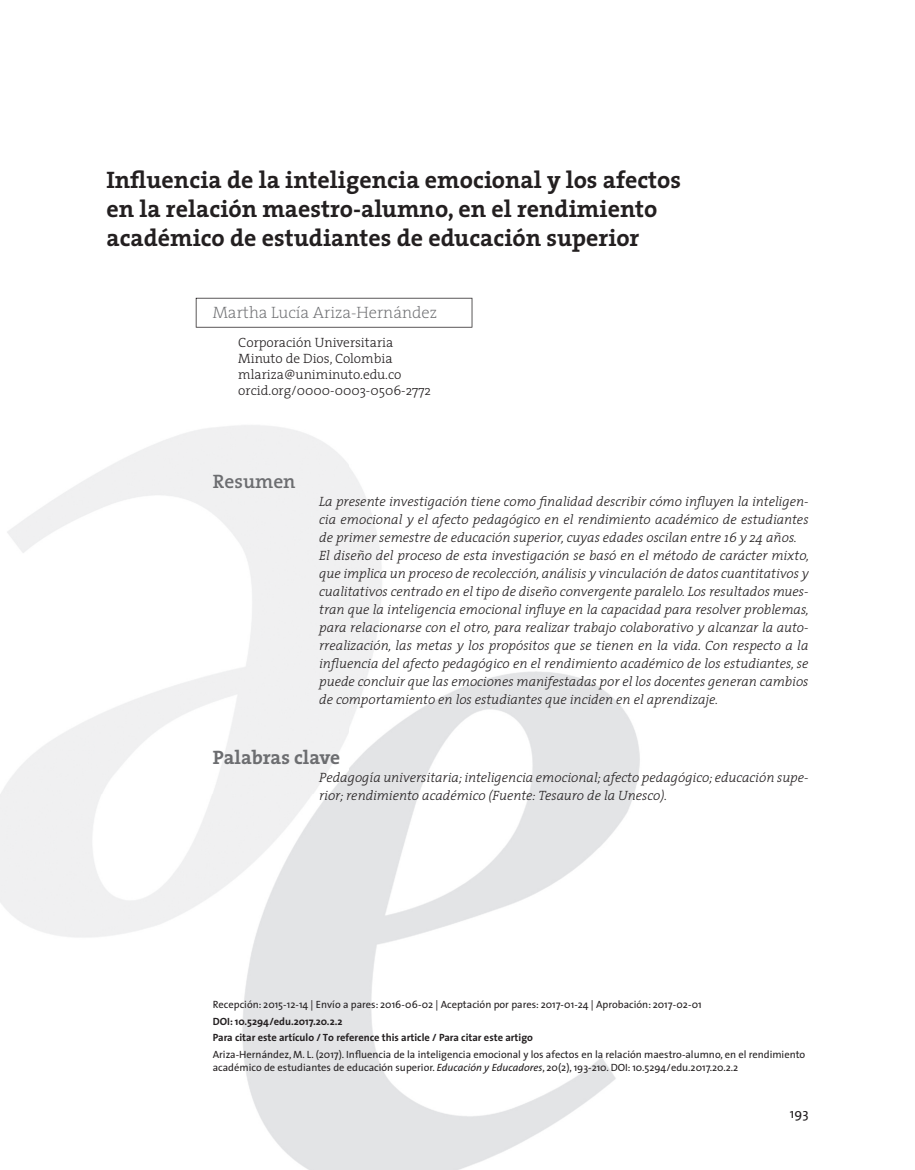
<style>
.page{position:relative;width:915px;height:1170px;background:#fff}
.page>*{position:absolute;margin:0;border:0;box-sizing:border-box;transform-origin:0 0}
.t1{font:700 24px/28.8px "The Serif";color:#231f20}
.t2{font:700 19.5px "The Serif";color:#6c6d70}
.t3{font:600 19.5px "The Serif";color:#6c6d70}
.t4{font:200 16.5px "The Serif";color:#6c6d70}
.t5{font:italic 300 13.5px/18px "The Serif";color:#231f20}
.t6{font:300 13.5px/16.2px "The Serif";color:#231f20}
.t7{font:13.5px "The Sans";color:#231f20}
.t8{font:10.5px/12.6px "The Sans";color:#231f20}
.t9{font:700 10.5px/16.8px "The Sans";color:#231f20}
.s1{font-style:italic}
</style>
<div class="page">
<svg style="left:196px;top:298px;width:276px;height:29px"></svg>
<h1 class="t1" style="left:106px;top:165px;width:576px">Influencia de la inteligencia emocional y los afectos en la relación maestro-alumno, en el rendimiento académico de estudiantes de educación superior</h1>
<p class="t4" style="left:213px;top:298px;width:226px">Martha Lucía Ariza-Hernández</p>
<p class="t6" style="left:238px;top:333px;width:194px">Corporación Universitaria<br>Minuto de Dios, Colombia mlariza@uniminuto.edu.co orcid.org/0000-0003-0506-2772</p>
<h2 class="t3" style="left:213px;top:465px;width:84px">Resumen</h2>
<p class="t5" style="left:319px;top:492px;width:491px">La presente investigación tiene como finalidad describir cómo influyen la inteligen&shy;cia emocional y el afecto pedagógico en el rendimiento académico de estudiantes de primer semestre de educación superior, cuyas edades oscilan entre 16 y 24 años.<br>El diseño del proceso de esta investigación se basó en el método de carácter mixto, que implica un proceso de recolección, análisis y vinculación de datos cuantitativos y cualitativos centrado en el tipo de diseño convergente paralelo. Los resultados mues&shy;tran que la inteligencia emocional influye en la capacidad para resolver problemas, para relacionarse con el otro, para realizar trabajo colaborativo y alcanzar la auto&shy;rrealización, las metas y los propósitos que se tienen en la vida. Con respecto a la influencia del afecto pedagógico en el rendimiento académico de los estudiantes, se puede concluir que las emociones manifestadas por el los docentes generan cambios de comportamiento en los estudiantes que inciden en el aprendizaje.</p>
<h2 class="t2" style="left:213px;top:740px;width:129px">Palabras clave</h2>
<p class="t5" style="left:319px;top:767px;width:490px">Pedagogía universitaria; inteligencia emocional; afecto pedagógico; educación supe&shy;rior; rendimiento académico (Fuente: Tesauro de la Unesco).</p>
<p class="t8" style="left:213px;top:997px;width:490px">Recepción: 2015-12-14 | Envío a pares: 2016-06-02 | Aceptación por pares: 2017-01-24 | Aprobación: 2017-02-01</p>
<p class="t9" style="left:213px;top:1012px;width:321px">DOI: 10.5294/edu.2017.20.2.2<br>Para citar este artículo / To reference this article / Para citar este artigo</p>
<p class="t8" style="left:213px;top:1047px;width:594px">Ariza-Hernández, M. L. (2017). Influencia de la inteligencia emocional y los afectos en la relación maestro-alumno, en el rendimiento académico de estudiantes de educación superior. <span class="s1">Educación y Educadores</span>, 20(2), 193-210. DOI: 10.5294/edu.2017.20.2.2</p>
<p class="t7" style="left:789px;top:1102px;width:20px">193</p>
</div>
